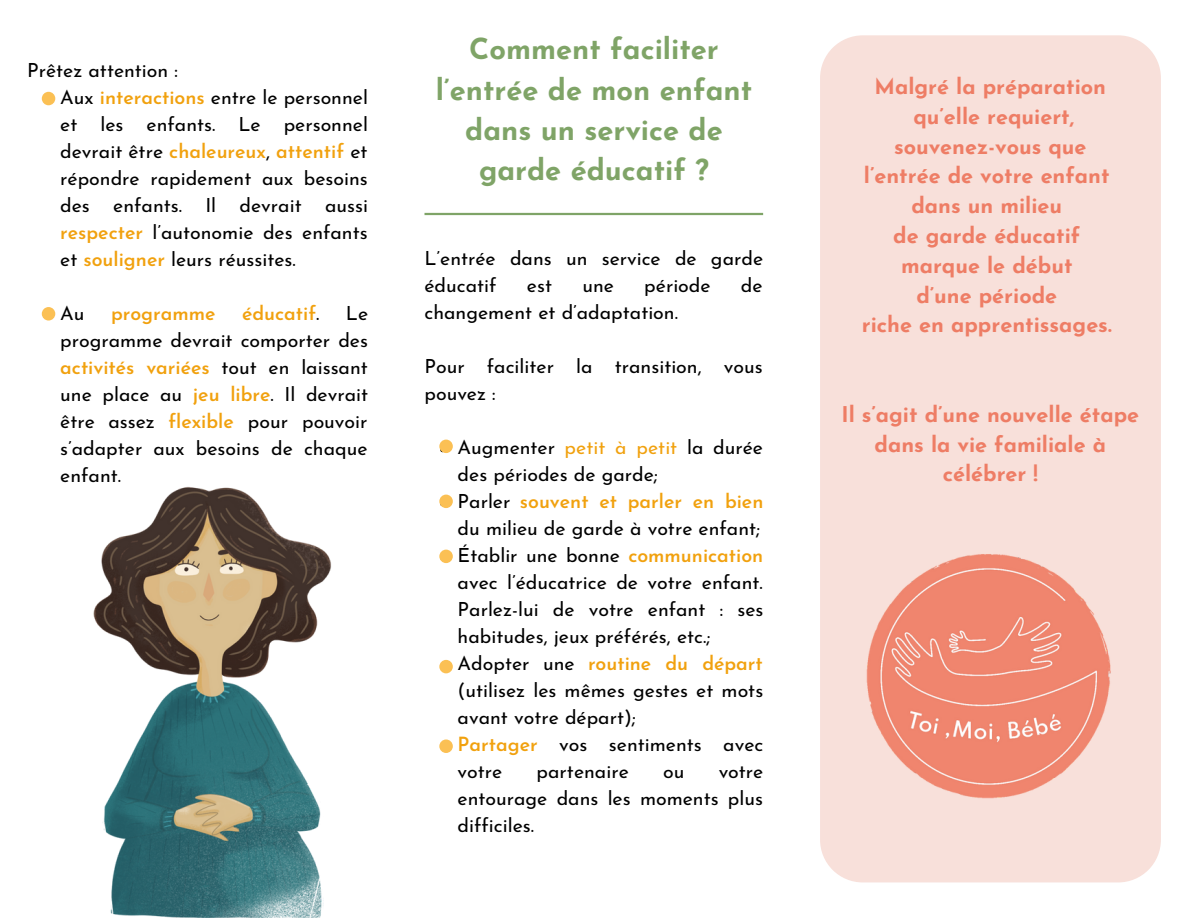
<style>
.page{position:relative;width:1188px;height:918px;background:#fff}
.page>*{position:absolute;margin:0;border:0;box-sizing:border-box;transform-origin:0 0}
.t1{font:700 29.1px/40.5px "Josefin Sans";color:#7fa467;text-align:center}
.t2{font:700 21.75px/29.8px "Josefin Sans";color:#ee7d65;text-align:center}
.t3{font:19.5px/27px "Josefin Sans";color:#000;text-align:justify}
.t4{font:600 19.5px "Josefin Sans";color:#f1a10e}
.s1{font-weight:600;color:#f1a10e}
.s2{font-weight:400;color:#000}
.s3{color:#f1a10e}
</style>
<div class="page">
<div style="left:820px;top:35px;width:341px;height:424px;background:#f8e0da"></div>
<img style="left:93px;top:487px;width:238px;height:431px">
<div style="left:42px;top:92px;width:13px;height:13px;background:#fbc054;border-radius:50%"></div>
<div style="left:42px;top:307px;width:13px;height:14px;background:#fbc054;border-radius:50%"></div>
<img style="left:820px;top:459px;width:341px;height:424px">
<div style="left:439px;top:550px;width:14px;height:13px;background:#fbc054;border-radius:50%"></div>
<hr style="left:425px;top:213px;width:338px;height:2px;background:#7fa467">
<div style="left:439px;top:440px;width:14px;height:13px;background:#fbc054;border-radius:50%"></div>
<div style="left:439px;top:495px;width:14px;height:13px;background:#fbc054;border-radius:50%"></div>
<div style="left:439px;top:660px;width:14px;height:13px;background:#fbc054;border-radius:50%"></div>
<div style="left:439px;top:739px;width:14px;height:14px;background:#fbc054;border-radius:50%"></div>
<p class="t3" style="left:27px;top:58px;width:152px">Prêtez attention :</p>
<p class="t3" style="left:60px;top:85px;width:309px">Aux <span class="s1">interactions</span> entre le personnel et les enfants. Le personnel devrait être <span class="s1">chaleureux</span>, <span class="s1">attentif</span> et répondre rapidement aux besoins des enfants. Il devrait aussi <span class="s1">respecter</span> l’autonomie des enfants et <span class="s1">souligner</span> leurs réussites.</p>
<p class="t3" style="left:60px;top:301px;width:26px">Au</p>
<p class="t4" style="left:111px;top:305px;width:106px">programme</p>
<p class="t4" style="left:242px;top:305px;width:79px">éducatif<span class="s2">.</span></p>
<p class="t3" style="left:60px;top:301px;width:309px;text-indent:286px">Le programme devrait comporter des <span class="s1">activités variées</span> tout en laissant une place au <span class="s1">jeu libre</span>. Il devrait être assez <span class="s1">flexible</span> pour pouvoir s’adapter aux besoins de chaque enfant.</p>
<h1 class="t1" style="left:436px;top:32px;width:318px">Comment faciliter l’entrée de mon enfant dans un service de garde éducatif ?</h1>
<p class="t3" style="left:425px;top:247px;width:340px">L’entrée dans un service de garde éducatif</p>
<p class="t3" style="left:527px;top:274px;width:27px">est</p>
<p class="t3" style="left:582px;top:274px;width:33px">une</p>
<p class="t3" style="left:644px;top:274px;width:68px">période</p>
<p class="t3" style="left:741px;top:274px;width:23px">de</p>
<p class="t3" style="left:425px;top:301px;width:255px">changement et d’adaptation.</p>
<p class="t3" style="left:425px;top:355px;width:340px">Pour faciliter la transition, vous pouvez :</p>
<p class="t3" style="left:458px;top:436px;width:307px;text-align:left">Augmenter <span class="s3">petit à petit</span> la durée des périodes de garde;<br>Parler <span class="s1">souvent et parler en bien </span>du milieu de garde à votre enfant;<br>Établir une bonne <span class="s1">communication </span>avec l’éducatrice de votre enfant.<br>Parlez-lui de votre enfant : ses habitudes, jeux préférés, etc.;<br>Adopter une <span class="s1">routine du départ </span>(utilisez les mêmes gestes et mots avant votre départ);<br><span class="s1">Partager</span> vos sentiments avec votre</p>
<p class="t3" style="left:537px;top:760px;width:94px">partenaire</p>
<p class="t3" style="left:663px;top:760px;width:23px">ou</p>
<p class="t3" style="left:458px;top:760px;width:307px;text-indent:261px">votre entourage dans les moments plus difficiles.</p>
<p class="t2" style="left:875px;top:74px;width:233px">Malgré la préparation</p>
<p class="t2" style="left:913px;top:103px;width:162px">qu’elle requiert,</p>
<p class="t2" style="left:894px;top:133px;width:194px">souvenez-vous que</p>
<p class="t2" style="left:864px;top:163px;width:247px">l’entrée de votre enfant</p>
<p class="t2" style="left:911px;top:193px;width:152px">dans un milieu</p>
<p class="t2" style="left:893px;top:223px;width:189px">de garde éducatif</p>
<p class="t2" style="left:901px;top:253px;width:173px">marque le début</p>
<p class="t2" style="left:916px;top:282px;width:142px">d’une période</p>
<p class="t2" style="left:862px;top:312px;width:251px">riche en apprentissages.</p>
<p class="t2" style="left:841px;top:402px;width:299px">Il s’agit d’une nouvelle étape dans la vie familiale à célébrer !</p>
</div>
